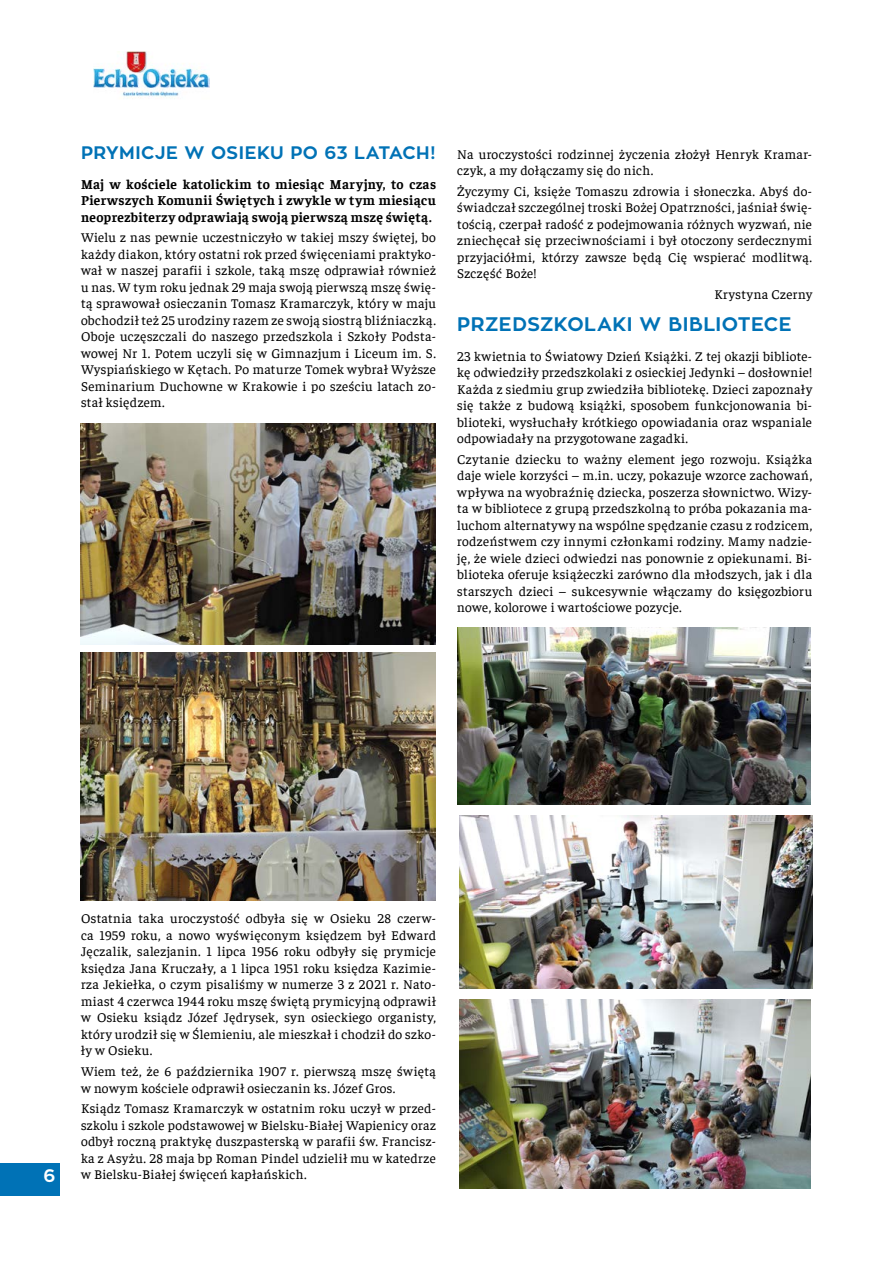
<style>
.page{position:relative;width:893px;height:1263px;background:#fff}
.page>*{position:absolute;margin:0;border:0;box-sizing:border-box;transform-origin:0 0}
.t1{font:700 19.5px "Zona Pro";letter-spacing:.025em;color:#0072b6}
.t2{font:700 18px "Zona Pro";letter-spacing:.025em;color:#0072b6}
.t3{font:700 18px "Zona Pro";color:#fff}
.t4{font:13.5px/16.5px "Faustina";letter-spacing:.025em;color:#000;text-align:justify}
.t5{font:700 13.5px/16.5px "Faustina";letter-spacing:.025em;color:#000;text-align:justify}
</style>
<div class="page">
<img style="left:94px;top:51px;width:116px;height:47px">
<img style="left:81px;top:423px;width:355px;height:221px">
<img style="left:81px;top:652px;width:355px;height:249px">
<img style="left:457px;top:628px;width:353px;height:176px">
<img style="left:459px;top:999px;width:351px;height:189px">
<img style="left:459px;top:815px;width:353px;height:174px">
<div style="left:0;top:1163px;width:60px;height:33px;background:#0072b6"></div>
<h2 class="t2" style="left:81px;top:141px;width:356px">PRYMICJE W OSIEKU PO 63 LATACH!</h2>
<p class="t5" style="left:81px;top:175px;width:356px">Maj w kościele katolickim to miesiąc Maryjny, to czas Pierwszych Komunii Świętych i zwykle w tym miesiącu neoprezbiterzy odprawiają swoją pierwszą mszę świętą.</p>
<p class="t4" style="left:81px;top:229px;width:356px">Wielu z nas pewnie uczestniczyło w takiej mszy świętej, bo każdy diakon, który ostatni rok przed święceniami praktyko&shy;wał w naszej parafii i szkole, taką mszę odprawiał również u nas. W tym roku jednak 29 maja swoją pierwszą mszę świę&shy;tą sprawował osieczanin Tomasz Kramarczyk, który w maju obchodził też 25 urodziny razem ze swoją siostrą bliźniaczką.<br>Oboje uczęszczali do naszego przedszkola i Szkoły Podsta&shy;wowej Nr 1. Potem uczyli się w Gimnazjum i Liceum im. S.<br>Wyspiańskiego w Kętach. Po maturze Tomek wybrał Wyższe Seminarium Duchowne w Krakowie i po sześciu latach zo&shy;stał księdzem.</p>
<p class="t4" style="left:457px;top:145px;width:356px">Na uroczystości rodzinnej życzenia złożył Henryk Kramar&shy;czyk, a my dołączamy się do nich.</p>
<p class="t4" style="left:457px;top:182px;width:356px">Życzymy Ci, księże Tomaszu zdrowia i słoneczka. Abyś do&shy;świadczał szczególnej troski Bożej Opatrzności, jaśniał świę&shy;tością, czerpał radość z podejmowania różnych wyzwań, nie zniechęcał się przeciwnościami i był otoczony serdecznymi przyjaciółmi, którzy zawsze będą Cię wspierać modlitwą.<br>Szczęść Boże!</p>
<p class="t4" style="left:714px;top:285px;width:99px">Krystyna Czerny</p>
<h1 class="t1" style="left:457px;top:312px;width:336px">PRZEDSZKOLAKI W BIBLIOTECE</h1>
<p class="t4" style="left:457px;top:347px;width:356px">23 kwietnia to Światowy Dzień Książki. Z tej okazji bibliote&shy;kę odwiedziły przedszkolaki z osieckiej Jedynki – dosłownie!<br>Każda z siedmiu grup zwiedziła bibliotekę. Dzieci zapoznały się także z budową książki, sposobem funkcjonowania bi&shy;blioteki, wysłuchały krótkiego opowiadania oraz wspaniale odpowiadały na przygotowane zagadki.</p>
<p class="t4" style="left:457px;top:450px;width:356px">Czytanie dziecku to ważny element jego rozwoju. Książka daje wiele korzyści – m.in. uczy, pokazuje wzorce zachowań, wpływa na wyobraźnię dziecka, poszerza słownictwo. Wizy&shy;ta w bibliotece z grupą przedszkolną to próba pokazania ma&shy;luchom alternatywy na wspólne spędzanie czasu z rodzicem, rodzeństwem czy innymi członkami rodziny. Mamy nadzie&shy;ję, że wiele dzieci odwiedzi nas ponownie z opiekunami. Bi&shy;blioteka oferuje książeczki zarówno dla młodszych, jak i dla starszych dzieci – sukcesywnie włączamy do księgozbioru nowe, kolorowe i wartościowe pozycje.</p>
<h2 class="t3" style="left:43px;top:1164px;width:13px">6</h2>
<p class="t4" style="left:81px;top:909px;width:356px">Ostatnia taka uroczystość odbyła się w Osieku 28 czerw&shy;ca 1959 roku, a nowo wyświęconym księdzem był Edward Jęczalik, salezjanin. 1 lipca 1956 roku odbyły się prymicje księdza Jana Kruczały, a 1 lipca 1951 roku księdza Kazimie&shy;rza Jekiełka, o czym pisaliśmy w numerze 3 z 2021 r. Nato&shy;miast 4 czerwca 1944 roku mszę świętą prymicyjną odprawił w Osieku ksiądz Józef Jędrysek, syn osieckiego organisty, który urodził się w Ślemieniu, ale mieszkał i chodził do szko&shy;ły w Osieku.</p>
<p class="t4" style="left:81px;top:1062px;width:356px">Wiem też, że 6 października 1907 r. pierwszą mszę świętą w nowym kościele odprawił osieczanin ks. Józef Gros.</p>
<p class="t4" style="left:81px;top:1099px;width:356px">Ksiądz Tomasz Kramarczyk w ostatnim roku uczył w przed&shy;szkolu i szkole podstawowej w Bielsku-Białej Wapienicy oraz odbył roczną praktykę duszpasterską w parafii św. Francisz&shy;ka z Asyżu. 28 maja bp Roman Pindel udzielił mu w katedrze w Bielsku-Białej święceń kapłańskich.</p>
</div>
